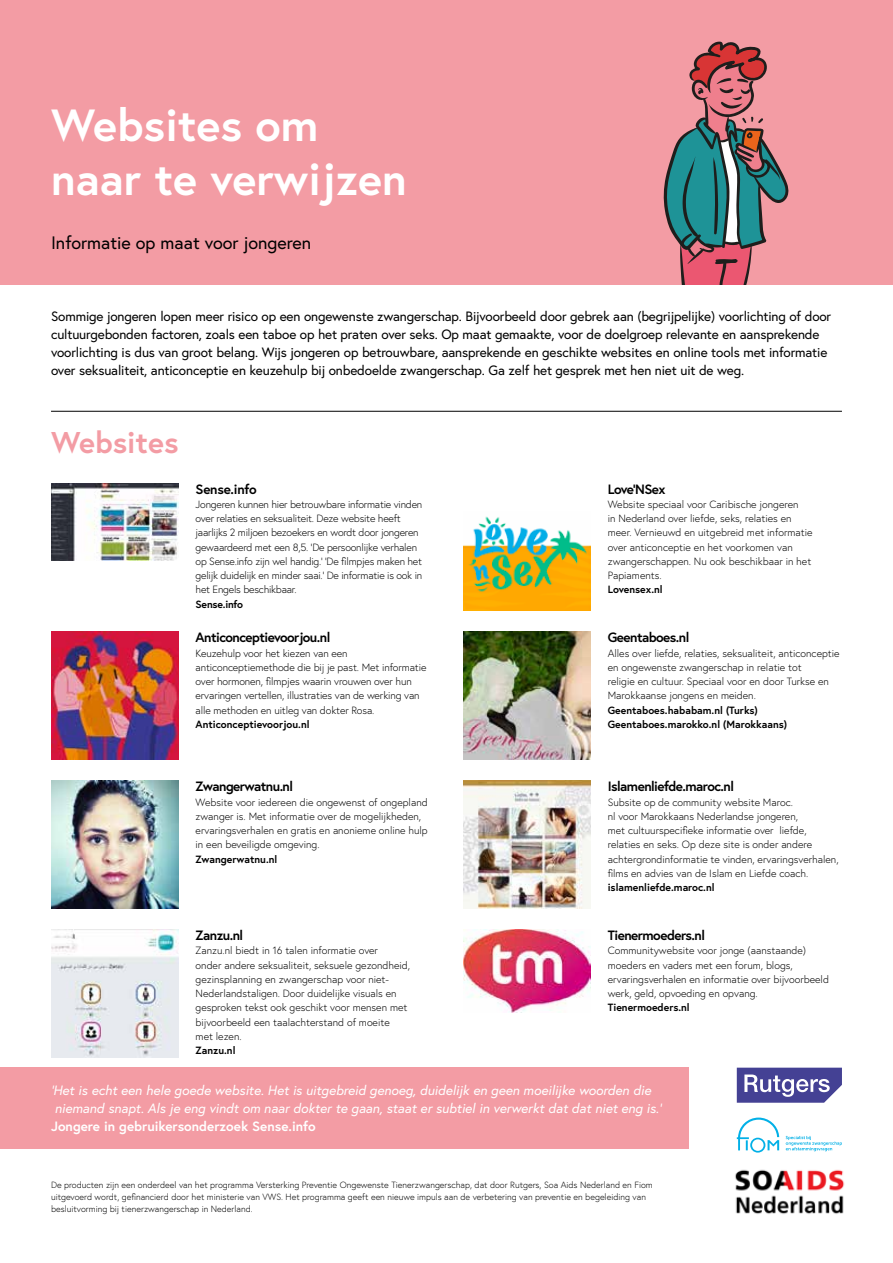
<style>
.page{position:relative;width:893px;height:1263px;background:#fff}
.page>*{position:absolute;margin:0;border:0;box-sizing:border-box;transform-origin:0 0}
.t1{font:700 45px/54px "Europa";color:#fff}
.t2{font:700 30px "Europa";color:#f39ca4}
.t3{font:18px "Europa";color:#000}
.t4{font:13.5px/18px "Europa";letter-spacing:-.01em;color:#000}
.t5{font:italic 13.5px/18px "Europa";color:#fff}
.t6{font:700 13.5px "Europa";letter-spacing:-.04em;color:#000}
.t7{font:700 13.5px "Europa";color:#fff}
.t8{font:700 13.5px "Europa";letter-spacing:-.02em;color:#000}
.t9{font:300 10.5px/14.2px "Europa";color:#000}
.t10{font:300 10.5px/14.2px "Europa";letter-spacing:-.02em;color:#000}
.t11{font:700 10.5px/14.2px "Europa";color:#000}
.t12{font:700 10.5px "Europa";letter-spacing:-.02em;color:#000}
.t13{font:300 9px/12px "Europa";color:#000}
</style>
<div class="page">
<div style="left:0;top:0;width:893px;height:285px;background:#f39ca4"></div>
<img style="left:463px;top:632px;width:128px;height:127px">
<img style="left:51px;top:781px;width:128px;height:127px">
<hr style="left:51px;top:411px;width:791px;height:1px;background:#000">
<div style="left:0;top:1068px;width:689px;height:81px;background:#f39ca4"></div>
<img style="left:51px;top:483px;width:128px;height:77px">
<img style="left:51px;top:632px;width:128px;height:127px">
<img style="left:463px;top:516px;width:128px;height:95px">
<svg style="left:663px;top:41px;width:126px;height:244px"></svg>
<img style="left:51px;top:929px;width:128px;height:128px">
<img style="left:463px;top:781px;width:128px;height:127px">
<img style="left:463px;top:929px;width:128px;height:84px">
<svg style="left:737px;top:1068px;width:105px;height:35px"></svg>
<img style="left:735px;top:1169px;width:110px;height:45px">
<svg style="left:737px;top:1117px;width:42px;height:35px"></svg>
<svg style="left:786px;top:1136px;width:56px;height:15px"></svg>
<h1 class="t1" style="left:51px;top:97px;width:357px">Websites om naar te verwijzen</h1>
<h3 class="t3" style="left:51px;top:231px;width:262px">Informatie op maat voor jongeren</h3>
<p class="t4" style="left:51px;top:307px;width:782px">Sommige jongeren lopen meer risico op een ongewenste zwangerschap. Bijvoorbeeld door gebrek aan (begrijpelijke) voorlichting of door cultuurgebonden factoren, zoals een taboe op het praten over seks. Op maat gemaakte, voor de doelgroep relevante en aansprekende voorlichting is dus van groot belang. Wijs jongeren op betrouwbare, aansprekende en geschikte websites en online tools met informatie over seksualiteit, anticonceptie en keuzehulp bij onbedoelde zwangerschap. Ga zelf het gesprek met hen niet uit de weg.</p>
<h2 class="t2" style="left:51px;top:421px;width:129px">Websites</h2>
<p class="t8" style="left:196px;top:480px;width:63px">Sense.info</p>
<p class="t10" style="left:196px;top:497px;width:228px">Jongeren kunnen hier betrouwbare informatie vinden over relaties en seksualiteit. Deze website heeft jaarlijks 2 miljoen bezoekers en wordt door jongeren gewaardeerd met een 8,5. ‘De persoonlijke verhalen op Sense.info zijn wel handig.’ ‘De filmpjes maken het gelijk duidelijk en minder saai.’ De informatie is ook in het Engels beschikbaar.</p>
<p class="t12" style="left:196px;top:597px;width:49px">Sense.info</p>
<p class="t6" style="left:196px;top:628px;width:136px">Anticonceptievoorjou.nl</p>
<p class="t9" style="left:196px;top:646px;width:232px">Keuzehulp voor het kiezen van een anticonceptiemethode die bij je past. Met informatie over hormonen, filmpjes waarin vrouwen over hun ervaringen vertellen, illustraties van de werking van alle methoden en uitleg van dokter Rosa.</p>
<p class="t11" style="left:196px;top:717px;width:116px">Anticonceptievoorjou.nl</p>
<p class="t6" style="left:196px;top:777px;width:99px">Zwangerwatnu.nl</p>
<p class="t9" style="left:196px;top:795px;width:234px">Website voor iedereen die ongewenst of ongepland zwanger is. Met informatie over de mogelijkheden, ervaringsverhalen en gratis en anonieme online hulp in een beveiligde omgeving.</p>
<p class="t11" style="left:196px;top:851px;width:83px">Zwangerwatnu.nl</p>
<p class="t6" style="left:196px;top:926px;width:49px">Zanzu.nl</p>
<p class="t9" style="left:196px;top:943px;width:216px">Zanzu.nl biedt in 16 talen informatie over<br>onder andere seksualiteit, seksuele gezondheid, gezinsplanning en zwangerschap voor niet-Nederlandstaligen. Door duidelijke visuals en gesproken tekst ook geschikt voor mensen met bijvoorbeeld een taalachterstand of moeite<br>met lezen.</p>
<p class="t11" style="left:196px;top:1043px;width:41px">Zanzu.nl</p>
<p class="t6" style="left:608px;top:480px;width:59px">Love’NSex</p>
<p class="t9" style="left:608px;top:497px;width:206px">Website speciaal voor Caribische jongeren<br>in Nederland over liefde, seks, relaties en meer. Vernieuwd en uitgebreid met informatie over anticonceptie en het voorkomen van zwangerschappen. Nu ook beschikbaar in het Papiaments.</p>
<p class="t11" style="left:608px;top:582px;width:56px">Lovensex.nl</p>
<p class="t6" style="left:608px;top:628px;width:83px">Geentaboes.nl</p>
<p class="t9" style="left:608px;top:646px;width:233px">Alles over liefde, relaties, seksualiteit, anticonceptie en ongewenste zwangerschap in relatie tot<br>religie en cultuur. Speciaal voor en door Turkse en Marokkaanse jongens en meiden.</p>
<p class="t11" style="left:608px;top:703px;width:181px">Geentaboes.hababam.nl (Turks)<br>Geentaboes.marokko.nl (Marokkaans)</p>
<p class="t6" style="left:608px;top:777px;width:128px">Islamenliefde.maroc.nl</p>
<p class="t9" style="left:608px;top:795px;width:232px">Subsite op de community website Maroc.<br>nl voor Marokkaans Nederlandse jongeren,<br>met cultuurspecifieke informatie over liefde, relaties en seks. Op deze site is onder andere achtergrondinformatie te vinden, ervaringsverhalen, films en advies van de Islam en Liefde coach.</p>
<p class="t11" style="left:608px;top:880px;width:108px">islamenliefde.maroc.nl</p>
<p class="t6" style="left:608px;top:926px;width:99px">Tienermoeders.nl</p>
<p class="t9" style="left:608px;top:943px;width:223px">Communitywebsite voor jonge (aanstaande) moeders en vaders met een forum, blogs, ervaringsverhalen en informatie over bijvoorbeeld werk, geld, opvoeding en opvang.</p>
<p class="t11" style="left:608px;top:1000px;width:83px">Tienermoeders.nl</p>
<p class="t5" style="left:51px;top:1081px;width:611px">‘Het is echt een hele goede website. Het is uitgebreid genoeg, duidelijk en geen moeilijke woorden die niemand snapt. Als je eng vindt om naar dokter te gaan, staat er subtiel in verwerkt dat dat niet eng is.’</p>
<p class="t7" style="left:51px;top:1117px;width:266px">Jongere in gebruikersonderzoek Sense.info</p>
<p class="t13" style="left:51px;top:1179px;width:603px">De producten zijn een onderdeel van het programma Versterking Preventie Ongewenste Tienerzwangerschap, dat door Rutgers, Soa Aids Nederland en Fiom uitgevoerd wordt, gefinancierd door het ministerie van VWS. Het programma geeft een nieuwe impuls aan de verbetering van preventie en begeleiding van besluitvorming bij tienerzwangerschap in Nederland.</p>
</div>
